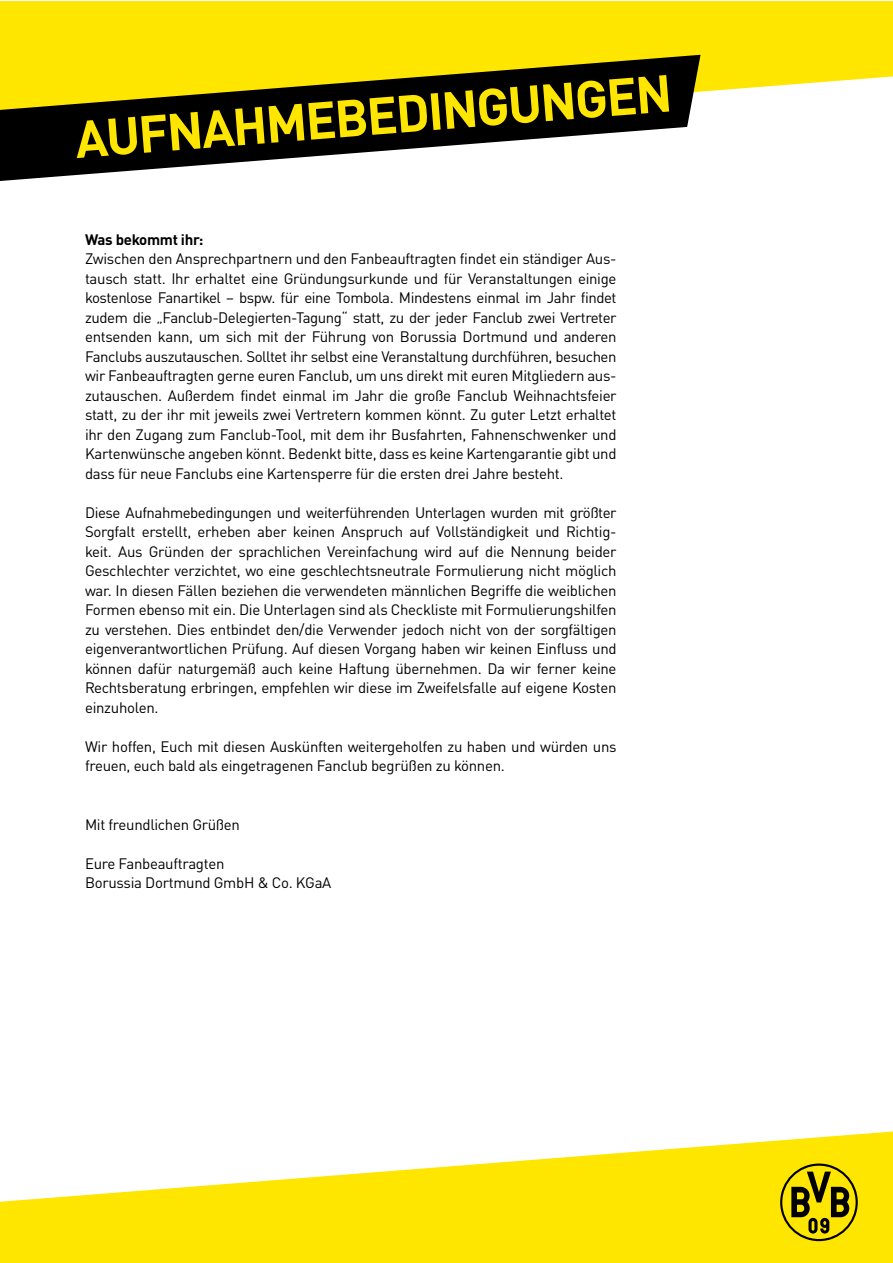
<style>
.page{position:relative;width:893px;height:1263px;background:#fff}
.page>*{position:absolute;margin:0;border:0;box-sizing:border-box;transform-origin:0 0}
.t1{font:700 51.45px "DIN";color:#ffe600}
.t2{font:15px/19.5px "DIN Pro";letter-spacing:-.02em;color:#000;text-align:justify}
.t3{font:700 15px "DIN Pro";letter-spacing:-.02em;color:#000}
</style>
<div class="page">
<svg style="left:0;top:1131px;width:893px;height:132px;fill:#ffe600"></svg>
<div style="left:778px;top:1161px;width:82px;height:82px;background:#ffe600;border-radius:50%"></div>
<svg style="left:780px;top:1163px;width:78px;height:78px"></svg>
<div style="left:782px;top:1166px;width:74px;height:73px;background:#ffe600;border-radius:50%"></div>
<svg style="left:791px;top:1171px;width:61px;height:62px"></svg>
<div style="left:0;top:1px;width:893px;height:91px;background:#ffe600"></div>
<svg style="left:0;top:55px;width:700px;height:126px;fill:#000"></svg>
<h1 class="t1" style="left:73px;top:103px;width:600px;rotate:-4deg">AUFNAHMEBEDINGUNGEN</h1>
<p class="t3" style="left:85px;top:227px;width:120px">Was bekommt ihr:</p>
<p class="t2" style="left:85px;top:247px;width:533px">Zwischen den Ansprechpartnern und den Fanbeauftragten findet ein ständiger Aus&shy;tausch statt. Ihr erhaltet eine Gründungsurkunde und für Veranstaltungen einige kostenlose Fanartikel – bspw. für eine Tombola. Mindestens einmal im Jahr findet zudem die „Fanclub-Delegierten-Tagung“ statt, zu der jeder Fanclub zwei Vertreter entsenden kann, um sich mit der Führung von Borussia Dortmund und anderen Fanclubs auszutauschen. Solltet ihr selbst eine Veranstaltung durchführen, besuchen wir Fanbeauftragten gerne euren Fanclub, um uns direkt mit euren Mitgliedern aus&shy;zutauschen. Außerdem findet einmal im Jahr die große Fanclub Weihnachtsfeier statt, zu der ihr mit jeweils zwei Vertretern kommen könnt. Zu guter Letzt erhaltet ihr den Zugang zum Fanclub-Tool, mit dem ihr Busfahrten, Fahnenschwenker und Kartenwünsche angeben könnt. Bedenkt bitte, dass es keine Kartengarantie gibt und dass für neue Fanclubs eine Kartensperre für die ersten drei Jahre besteht.</p>
<p class="t2" style="left:85px;top:501px;width:533px">Diese Aufnahmebedingungen und weiterführenden Unterlagen wurden mit größter Sorgfalt erstellt, erheben aber keinen Anspruch auf Vollständigkeit und Richtig&shy;keit. Aus Gründen der sprachlichen Vereinfachung wird auf die Nennung beider Geschlechter verzichtet, wo eine geschlechtsneutrale Formulierung nicht möglich war. In diesen Fällen beziehen die verwendeten männlichen Begriffe die weiblichen Formen ebenso mit ein. Die Unterlagen sind als Checkliste mit Formulierungshilfen zu verstehen. Dies entbindet den/die Verwender jedoch nicht von der sorgfältigen eigenverantwortlichen Prüfung. Auf diesen Vorgang haben wir keinen Einfluss und können dafür naturgemäß auch keine Haftung übernehmen. Da wir ferner keine Rechtsberatung erbringen, empfehlen wir diese im Zweifelsfalle auf eigene Kosten einzuholen.</p>
<p class="t2" style="left:85px;top:735px;width:533px">Wir hoffen, Euch mit diesen Auskünften weitergeholfen zu haben und würden uns freuen, euch bald als eingetragenen Fanclub begrüßen zu können.</p>
<p class="t2" style="left:85px;top:813px;width:156px">Mit freundlichen Grüßen</p>
<p class="t2" style="left:85px;top:852px;width:248px">Eure Fanbeauftragten<br>Borussia Dortmund GmbH &amp; Co. KGaA</p>
</div>
